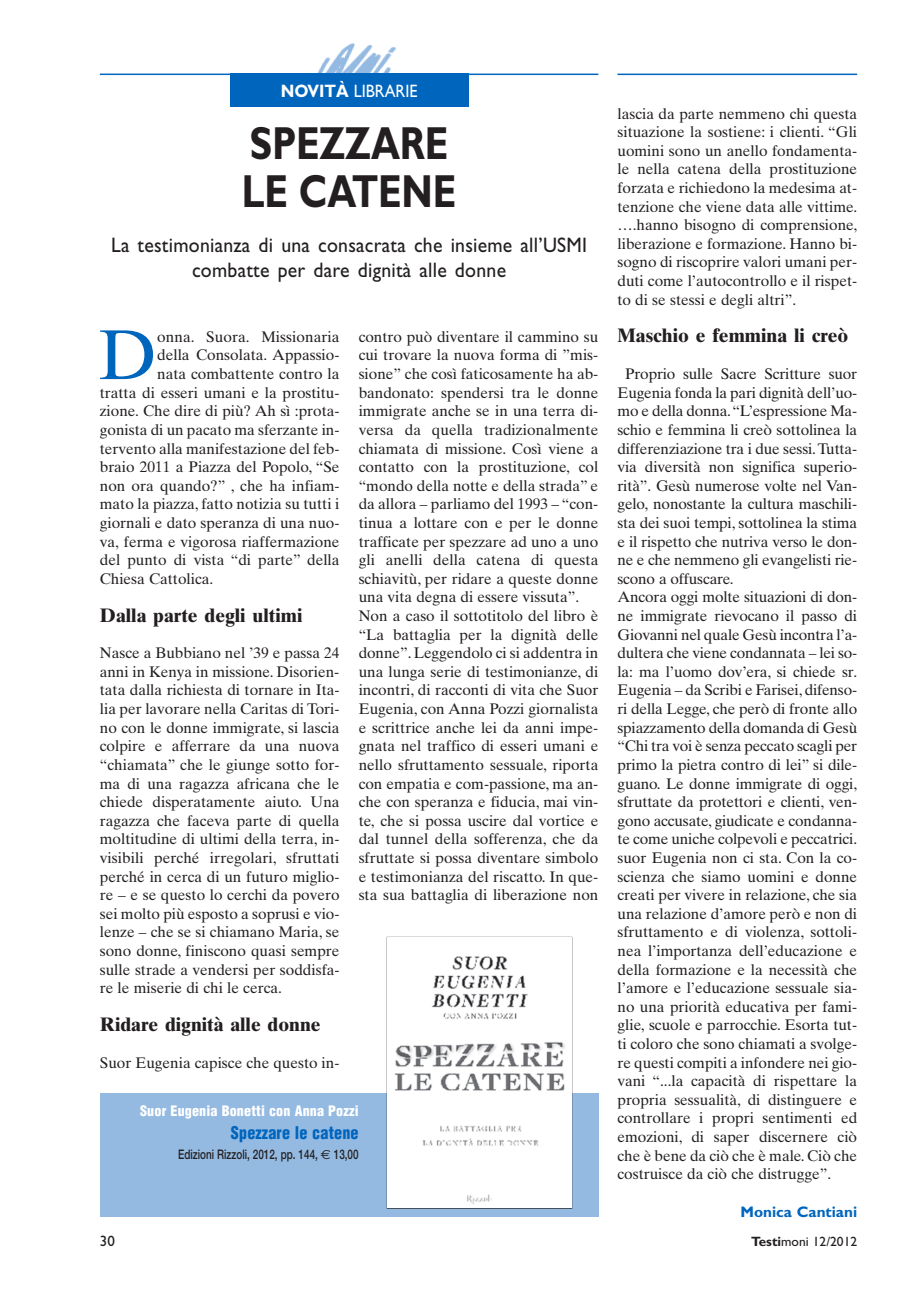
<style>
.page{position:relative;width:923px;height:1293px;background:#fff}
.page>*{position:absolute;margin:0;border:0;box-sizing:border-box;transform-origin:0 0}
.t1{font:70.5px "Times Ten";color:#0065bd}
.t2{font:700 46.5px/48px "Gill Sans";letter-spacing:-.005em;color:#231f20;scale:.8 1}
.t3{font:21px/25.5px "Gill Sans";letter-spacing:.01em;color:#231f20;text-align:center;scale:.94 1}
.t4{font:700 19.5px "Times Ten";color:#231f20}
.t5{font:18px "Gill Sans";color:#fff;scale:.9 1}
.t6{font:900 condensed 17.1px "Helvetica";letter-spacing:.01em;color:#0065bd;scale:.94 1}
.t7{font:15.3px/18.6px "Times Ten";color:#231f20;text-align:justify}
.t8{font:700 15.3px "Gill Sans";color:#0065bd}
.t9{font:15px "Gill Sans";color:#231f20}
.t10{font:900 condensed 14.1px "Helvetica";letter-spacing:.01em;color:#fff}
.t11{font:13.5px "Gill Sans";color:#231f20}
.t12{font:500 13.2px "Helvetica Neue";color:#231f20;scale:.75 1}
.s1{font-weight:700}
.s2{font-family:"Euro Sans";font-weight:400}
</style>
<div class="page">
<hr style="left:617px;top:74px;width:240px;height:1px;background:#0065bd">
<hr style="left:100px;top:74px;width:498px;height:1px;background:#0065bd">
<img style="left:286px;top:43px;width:143px;height:31px">
<div style="left:229px;top:74px;width:239px;height:33px;background:#0065bd"></div>
<div style="left:100px;top:1093px;width:498px;height:123px;background:#94bae2"></div>
<img style="left:387px;top:956px;width:184px;height:251px">
<p class="t5" style="left:281px;top:84px;width:153px"><span class="s1">NOVITÀ</span> LIBRARIE</p>
<h2 class="t2" style="left:242px;top:125px;width:270px">SPEZZARE<br>LE CATENE</h2>
<h3 class="t3" style="left:111px;top:234px;width:508px">La testimonianza di una consacrata che insieme all’USMI combatte per dare dignità alle donne</h3>
<h1 class="t1" style="left:98px;top:328px;width:60px">D</h1>
<p class="t7" style="left:157px;top:329px;width:184px">onna. Suora. Missionaria</p>
<p class="t7" style="left:157px;top:347px;width:184px">della Consolata. Appassio-</p>
<p class="t7" style="left:157px;top:366px;width:184px">nata combattente contro la</p>
<p class="t7" style="left:100px;top:385px;width:241px">tratta di esseri umani e la prostitu-</p>
<p class="t7" style="left:100px;top:403px;width:241px">zione. Che dire di più? Ah sì :prota-</p>
<p class="t7" style="left:100px;top:422px;width:241px">gonista di un pacato ma sferzante in-</p>
<p class="t7" style="left:100px;top:440px;width:241px">tervento alla manifestazione del feb-</p>
<p class="t7" style="left:100px;top:459px;width:241px">braio 2011 a Piazza del Popolo, “Se</p>
<p class="t7" style="left:100px;top:478px;width:241px">non ora quando?” , che ha infiam-</p>
<p class="t7" style="left:100px;top:496px;width:241px">mato la piazza, fatto notizia su tutti i</p>
<p class="t7" style="left:100px;top:515px;width:241px">giornali e dato speranza di una nuo-</p>
<p class="t7" style="left:100px;top:533px;width:241px">va, ferma e vigorosa riaffermazione</p>
<p class="t7" style="left:100px;top:552px;width:241px">del punto di vista “di parte” della</p>
<p class="t7" style="left:100px;top:571px;width:115px">Chiesa Cattolica.</p>
<p class="t4" style="left:100px;top:607px;width:204px">Dalla parte degli ultimi</p>
<p class="t7" style="left:100px;top:645px;width:241px">Nasce a Bubbiano nel ’39 e passa 24 anni in Kenya in missione. Disorien&shy;tata dalla richiesta di tornare in Ita&shy;lia per lavorare nella Caritas di Tori&shy;no con le donne immigrate, si lascia colpire e afferrare da una nuova “chiamata” che le giunge sotto for&shy;ma di una ragazza africana che le chiede disperatamente aiuto. Una ragazza che faceva parte di quella moltitudine di ultimi della terra, in&shy;visibili perché irregolari, sfruttati perché in cerca di un futuro miglio&shy;re – e se questo lo cerchi da povero sei molto più esposto a soprusi e vio&shy;lenze – che se si chiamano Maria, se sono donne, finiscono quasi sempre sulle strade a vendersi per soddisfa&shy;re le miserie di chi le cerca.</p>
<p class="t4" style="left:100px;top:1017px;width:222px">Ridare dignità alle donne</p>
<p class="t7" style="left:100px;top:1054px;width:241px">Suor Eugenia capisce che questo in-</p>
<p class="t7" style="left:358px;top:329px;width:241px;text-align:left">contro può diventare il cammino su cui trovare la nuova forma di ”mis&shy;sione” che così faticosamente ha ab&shy;bandonato: spendersi tra le donne immigrate anche se in una terra di&shy;versa da quella tradizionalmente chiamata di missione. Così viene a contatto con la prostituzione, col “mondo della notte e della strada” e da allora – parliamo del 1993 – “con&shy;tinua a lottare con e per le donne trafficate per spezzare ad uno a uno gli anelli della catena di questa schiavitù, per ridare a queste donne una vita degna di essere vissuta”.<br>Non a caso il sottotitolo del libro è “La battaglia per la dignità delle donne”. Leggendolo ci si addentra in una lunga serie di testimonianze, di incontri, di racconti di vita che Suor Eugenia, con Anna Pozzi giornalista e scrittrice anche lei da anni impe&shy;gnata nel traffico di esseri umani e nello sfruttamento sessuale, riporta con empatia e com-passione, ma an&shy;che con speranza e fiducia, mai vin&shy;te, che si possa uscire dal vortice e dal tunnel della sofferenza, che da sfruttate si possa diventare simbolo e testimonianza del riscatto. In que&shy;sta sua battaglia di liberazione non</p>
<p class="t10" style="left:140px;top:1105px;width:220px">Suor Eugenia Bonetti con Anna Pozzi</p>
<p class="t6" style="left:231px;top:1125px;width:137px">Spezzare le catene</p>
<p class="t12" style="left:178px;top:1149px;width:242px">Edizioni Rizzoli, 2012, pp. 144, <span class="s2">€</span> 13,00</p>
<p class="t7" style="left:617px;top:106px;width:241px">lascia da parte nemmeno chi questa situazione la sostiene: i clienti. “Gli uomini sono un anello fondamenta&shy;le nella catena della prostituzione forzata e richiedono la medesima at&shy;tenzione che viene data alle vittime. ….hanno bisogno di comprensione, liberazione e formazione. Hanno bi&shy;sogno di riscoprire valori umani per&shy;duti come l’autocontrollo e il rispet&shy;to di se stessi e degli altri”.</p>
<p class="t4" style="left:617px;top:328px;width:232px">Maschio e femmina li creò</p>
<p class="t7" style="left:617px;top:366px;width:241px;text-align:left;text-indent:8px">Proprio sulle Sacre Scritture suor Eugenia fonda la pari dignità dell’uo&shy;mo e della donna. “L’espressione Ma&shy;schio e femmina li creò sottolinea la differenziazione tra i due sessi. Tutta&shy;via diversità non significa superio&shy;rità”. Gesù numerose volte nel Van&shy;gelo, nonostante la cultura maschili&shy;sta dei suoi tempi, sottolinea la stima e il rispetto che nutriva verso le don&shy;ne e che nemmeno gli evangelisti rie&shy;scono a offuscare.<br>Ancora oggi molte situazioni di don&shy;ne immigrate rievocano il passo di Giovanni nel quale Gesù incontra l’a&shy;dultera che viene condannata – lei so&shy;la: ma l’uomo dov’era, si chiede sr.<br>Eugenia – da Scribi e Farisei, difenso&shy;ri della Legge, che però di fronte allo spiazzamento della domanda di Gesù “Chi tra voi è senza peccato scagli per primo la pietra contro di lei” si dile&shy;guano. Le donne immigrate di oggi, sfruttate da protettori e clienti, ven&shy;gono accusate, giudicate e condanna&shy;te come uniche colpevoli e peccatrici. suor Eugenia non ci sta. Con la co&shy;scienza che siamo uomini e donne creati per vivere in relazione, che sia una relazione d’amore però e non di sfruttamento e di violenza, sottoli&shy;nea l’importanza dell’educazione e della formazione e la necessità che l’amore e l’educazione sessuale sia&shy;no una priorità educativa per fami&shy;glie, scuole e parrocchie. Esorta tut&shy;ti coloro che sono chiamati a svolge&shy;re questi compiti a infondere nei gio&shy;vani “...la capacità di rispettare la propria sessualità, di distinguere e controllare i propri sentimenti ed emozioni, di saper discernere ciò che è bene da ciò che è male. Ciò che costruisce da ciò che distrugge”.</p>
<p class="t8" style="left:740px;top:1205px;width:118px">Monica Cantiani</p>
<p class="t9" style="left:100px;top:1235px;width:16px">30</p>
<p class="t11" style="left:751px;top:1236px;width:107px"><span class="s1">Testi</span>moni 12/2012</p>
</div>
